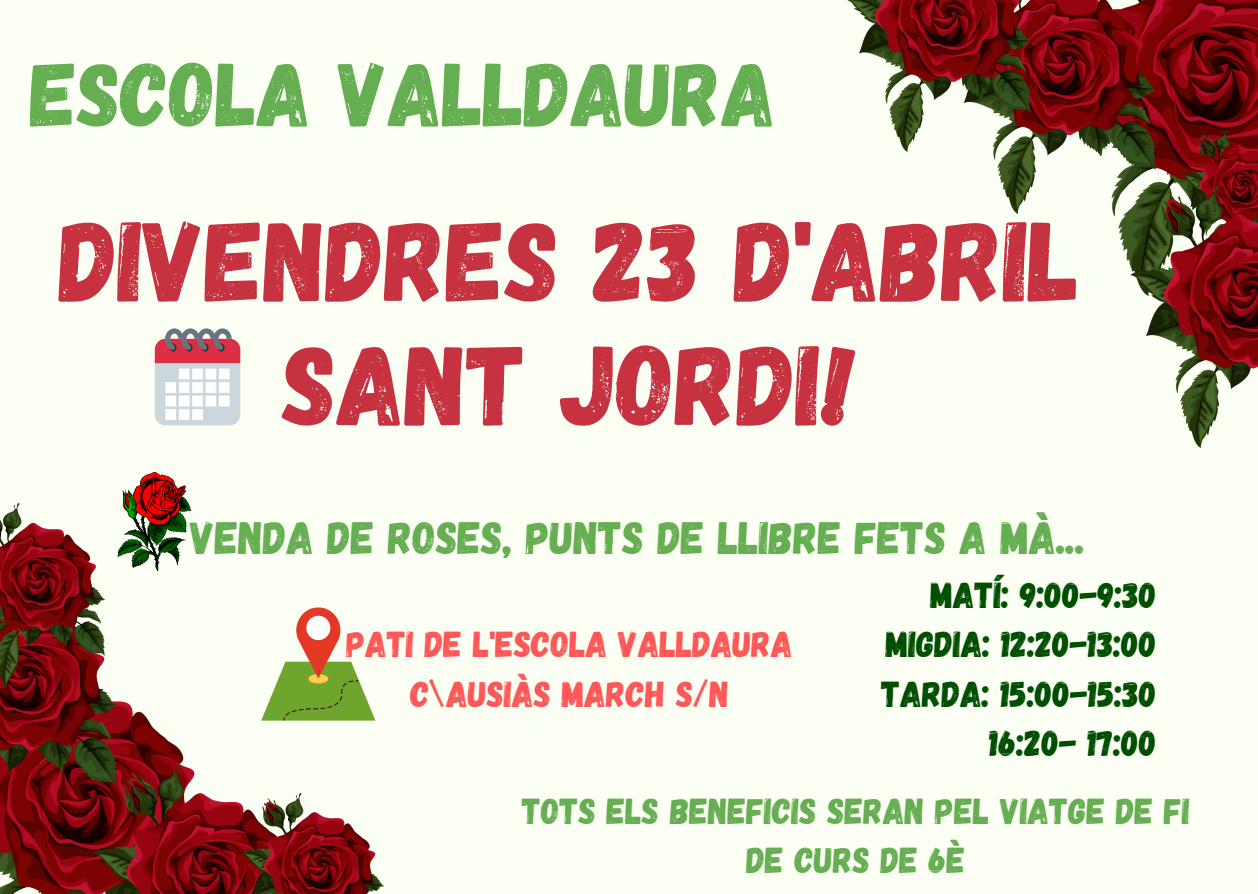
<style>
.page{position:relative;width:1258px;height:894px;background:#fff}
.page>*{position:absolute;margin:0;border:0;box-sizing:border-box;transform-origin:0 0}
.t1{font:113.4px "Gagalin";color:#c63240}
.t2{font:90.3px "Gagalin";color:#66ae52}
.t3{font:45.3px "Gagalin";color:#66ae52}
.t4{font:36px "Gagalin";color:#004e00}
.t5{font:36px/49.5px "Gagalin";color:#66ae52;text-align:center}
.t6{font:36px "Gagalin";color:#ff5757}
</style>
<div class="page">
<div style="left:0;top:0;width:1258px;height:893px;background:#fcfff3"></div>
<svg style="left:155px;top:328px;width:85px;height:97px"></svg>
<svg style="left:117px;top:471px;width:74px;height:99px"></svg>
<svg style="left:261px;top:607px;width:114px;height:113px"></svg>
<img style="left:1113px;top:0;width:145px;height:276px">
<img style="left:993px;top:0;width:163px;height:213px">
<img style="left:1182px;top:130px;width:76px;height:56px">
<img style="left:847px;top:0;width:183px;height:152px">
<img style="left:1131px;top:186px;width:127px;height:261px">
<img style="left:0;top:701px;width:184px;height:192px">
<img style="left:0;top:599px;width:116px;height:229px">
<img style="left:0;top:503px;width:104px;height:182px">
<img style="left:93px;top:765px;width:149px;height:128px">
<img style="left:242px;top:793px;width:142px;height:100px">
<p class="t2" style="left:31px;top:36px;width:747px">ESCOLA VALLDAURA</p>
<p class="t1" style="left:60px;top:187px;width:1022px">DIVENDRES 23 D'ABRIL</p>
<p class="t1" style="left:283px;top:311px;width:575px">SANT JORDI!</p>
<p class="t3" style="left:190px;top:508px;width:896px">VENDA DE ROSES, PUNTS DE LLIBRE FETS A MÀ...</p>
<p class="t6" style="left:346px;top:620px;width:448px">PATI DE L'ESCOLA VALLDAURA</p>
<p class="t6" style="left:410px;top:670px;width:320px">C\AUSIÀS MARCH S/N</p>
<p class="t4" style="left:930px;top:571px;width:228px">MATÍ: 9:00-9:30</p>
<p class="t4" style="left:886px;top:620px;width:272px">MIGDIA: 12:20-13:00</p>
<p class="t4" style="left:881px;top:670px;width:277px">TARDA: 15:00-15:30</p>
<p class="t4" style="left:989px;top:720px;width:169px">16:20- 17:00</p>
<p class="t5" style="left:522px;top:784px;width:669px">TOTS ELS BENEFICIS SERAN PEL VIATGE DE FI<br>DE CURS DE 6è</p>
</div>
